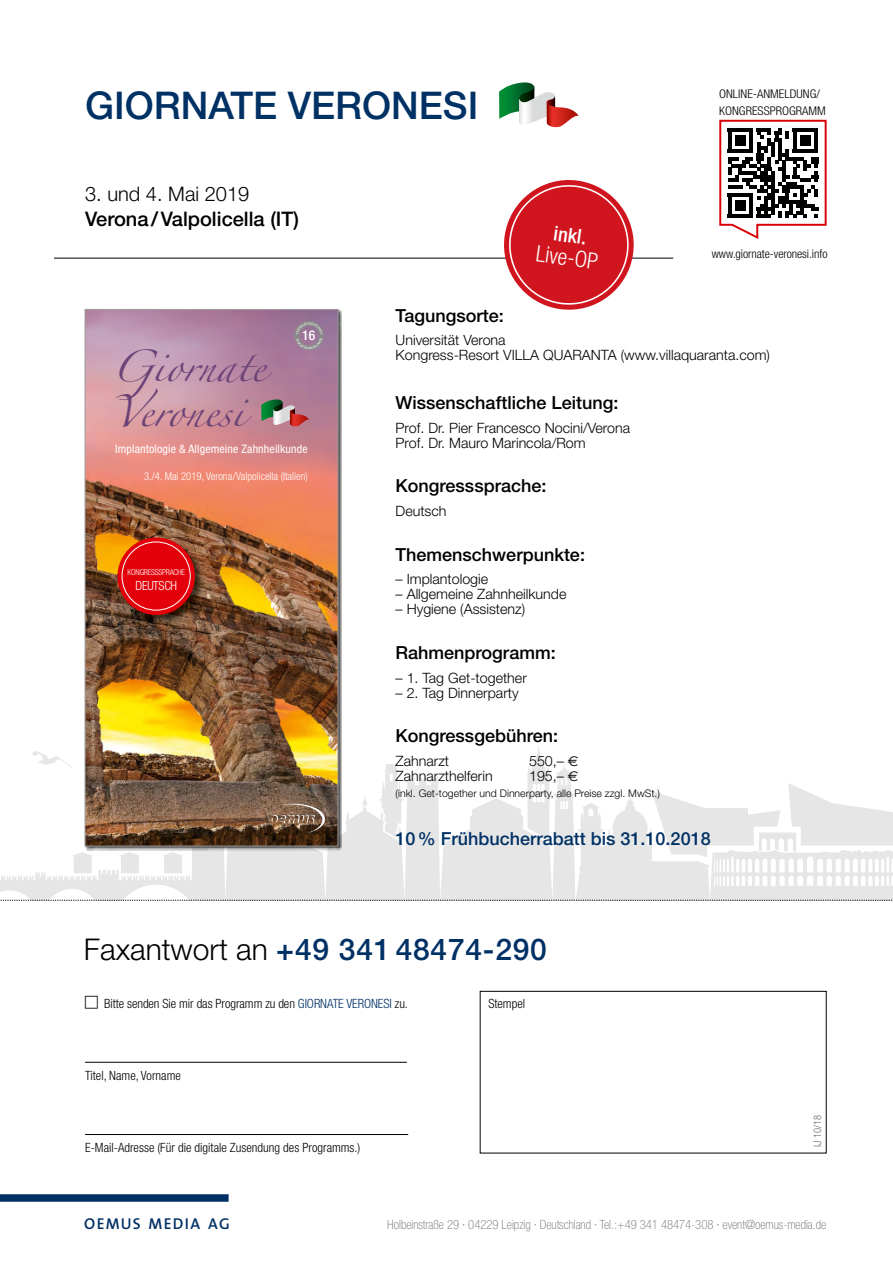
<style>
.page{position:relative;width:893px;height:1263px;background:#fff}
.page>*{position:absolute;margin:0;border:0;box-sizing:border-box;transform-origin:0 0}
.t1{font:500 38.25px "Helvetica Neue";color:#003165}
.t2{font:500 30px "Helvetica Neue";letter-spacing:.025em;color:#003165}
.t3{font:28.8px/45px "Zapfino";color:#6c4377}
.t4{font:300 condensed 22.65px "Helvetica Neue";color:#fff}
.t5{font:500 20.1px "Helvetica Neue";color:#000}
.t6{font:300 20.1px "Helvetica Neue";color:#000}
.t7{font:500 condensed 20.1px "Helvetica Neue";color:#fff}
.t8{font:500 18px "Helvetica Neue";color:#000}
.t9{font:500 18px "Helvetica Neue";color:#003165}
.t10{font:15.75px "The Sans Semi Bold Caps";letter-spacing:.08em;color:#003165}
.t11{font:300 14.25px/15px "Helvetica Neue";color:#000}
.t12{font:500 condensed 13.5px "Helvetica Neue";color:#fff}
.t13{font:300 condensed 12.75px "Helvetica Neue";color:#000}
.t14{font:100 condensed 12.75px "Helvetica Neue";color:#6e6e6e}
.t15{font:300 condensed 12.6px "Helvetica Neue";letter-spacing:-.025em;color:#fff}
.t16{font:300 condensed 12px/16.2px "Helvetica Neue";color:#000;scale:1.05 1}
.t17{font:300 condensed 12px "Helvetica Neue";color:#000}
.t18{font:condensed 11.7px "Helvetica Neue";letter-spacing:.015em;color:#fff}
.t19{font:300 condensed 10.8px "Helvetica Neue";color:#fff}
.t20{font:300 10.5px "Helvetica Neue";color:#000}
.t21{font:300 condensed 10.5px "Helvetica Neue";color:#6e6e6e}
.t22{font:300 condensed 8.1px "Helvetica Neue";letter-spacing:-.025em;color:#fff}
.s1{font-family:"Euro Sans";font-weight:400}
.s2{font-weight:300;color:#000}
.s3{color:#003165}
</style>
<div class="page">
<svg style="left:33px;top:751px;width:9px;height:3px"></svg>
<svg style="left:537px;top:746px;width:3px;height:8px"></svg>
<svg style="left:0;top:754px;width:893px;height:146px;fill:#e6e6e6"></svg>
<svg style="left:0;top:900px;width:893px;height:1px"></svg>
<div style="left:0;top:1194px;width:229px;height:8px;background:#003165"></div>
<div style="left:85px;top:309px;width:257px;height:541px;background:#000;opacity:.75"></div>
<img style="left:87px;top:311px;width:249px;height:533px">
<svg style="left:261px;top:399px;width:48px;height:30px"></svg>
<svg style="left:271px;top:804px;width:54px;height:29px;background:#7f6551"></svg>
<img style="left:91px;top:707px;width:4px;height:54px">
<img style="left:118px;top:538px;width:87px;height:87px">
<svg style="left:117px;top:538px;width:78px;height:77px"></svg>
<div style="left:122px;top:542px;width:68px;height:68px;background:#e3000b;border-radius:50%"></div>
<div style="left:122px;top:541px;width:69px;height:70px;border:1px solid #fff;border-radius:50%"></div>
<div style="left:85px;top:309px;width:253px;height:537px;border:1px solid #9c9c9d"></div>
<svg style="left:719px;top:119px;width:108px;height:120px"></svg>
<hr style="left:54px;top:258px;width:619px;height:1px;background:#000">
<hr style="left:85px;top:1062px;width:322px;height:1px;background:#000">
<hr style="left:85px;top:1134px;width:323px;height:1px;background:#000">
<div style="left:480px;top:991px;width:346px;height:162px;border:1px solid #000"></div>
<svg style="left:499px;top:82px;width:80px;height:46px"></svg>
<svg style="left:500px;top:180px;width:138px;height:130px"></svg>
<svg style="left:295px;top:321px;width:29px;height:30px"></svg>
<h1 class="t1" style="left:85px;top:82px;width:395px">GIORNATE VERONESI</h1>
<h3 class="t6" style="left:85px;top:182px;width:166px">3. und 4. Mai 2019</h3>
<h3 class="t5" style="left:85px;top:207px;width:215px">Verona/Valpolicella (IT)</h3>
<h3 class="t7" style="left:556px;top:221px;width:34px;rotate:8deg">inkl.</h3>
<h3 class="t4" style="left:538px;top:240px;width:64px;rotate:8deg">Live-OP</h3>
<p class="t16" style="left:719px;top:86px;width:103px">ONLINE-ANMELDUNG/<br>KONGRESSPROGRAMM</p>
<p class="t17" style="left:712px;top:247px;width:117px">www.giornate-veronesi.info</p>
<h3 class="t3" style="left:111px;top:349px;width:156px">Giornate<br>Veronesi</h3>
<p class="t12" style="left:302px;top:327px;width:14px">16</p>
<p class="t18" style="left:115px;top:442px;width:194px">Implantologie &amp; Allgemeine Zahnheilkunde</p>
<p class="t19" style="left:144px;top:470px;width:165px">3./4. Mai 2019, Verona / Valpolicella (Italien)</p>
<p class="t22" style="left:128px;top:567px;width:59px">KONGRESSSPRACHE</p>
<p class="t15" style="left:136px;top:578px;width:43px">DEUTSCH</p>
<p class="t8" style="left:396px;top:304px;width:110px">Tagungsorte:</p>
<p class="t11" style="left:396px;top:332px;width:376px">Universität Verona<br>Kongress-Resort VILLA QUARANTA (www.villaquaranta.com)</p>
<p class="t8" style="left:396px;top:392px;width:224px">Wissenschaftliche Leitung:</p>
<p class="t11" style="left:396px;top:420px;width:236px">Prof. Dr. Pier Francesco Nocini/Verona<br>Prof. Dr. Mauro Marincola/Rom</p>
<p class="t8" style="left:396px;top:475px;width:152px">Kongresssprache:</p>
<p class="t11" style="left:396px;top:503px;width:52px">Deutsch</p>
<p class="t8" style="left:396px;top:544px;width:191px">Themenschwerpunkte:</p>
<p class="t11" style="left:396px;top:571px;width:94px">– Implantologie</p>
<p class="t11" style="left:396px;top:586px;width:172px">– Allgemeine Zahnheilkunde</p>
<p class="t11" style="left:396px;top:601px;width:131px">– Hygiene (Assistenz)</p>
<p class="t8" style="left:396px;top:642px;width:162px">Rahmenprogramm:</p>
<p class="t11" style="left:396px;top:670px;width:133px">– 1. Tag Get-together</p>
<p class="t11" style="left:396px;top:685px;width:125px">– 2. Tag Dinnerparty</p>
<p class="t8" style="left:396px;top:725px;width:164px">Kongressgebühren:</p>
<p class="t11" style="left:396px;top:753px;width:55px">Zahnarzt</p>
<p class="t11" style="left:529px;top:753px;width:51px">550,– <span class="s1">€</span></p>
<p class="t11" style="left:396px;top:768px;width:99px">Zahnarzthelferin</p>
<p class="t11" style="left:529px;top:768px;width:51px">195,– <span class="s1">€</span></p>
<p class="t20" style="left:396px;top:787px;width:266px">(inkl. Get-together und Dinnerparty, alle Preise zzgl. MwSt.)</p>
<p class="t9" style="left:396px;top:828px;width:317px">10% Frühbucherrabatt bis 31.10.2018</p>
<h2 class="t2" style="left:84px;top:931px;width:464px"><span class="s2">Faxantwort an</span> +49 341 48474-290</h2>
<p class="t13" style="left:104px;top:996px;width:305px">Bitte senden Sie mir das Programm zu den <span class="s3">GIORNATE VERONESI</span> zu.</p>
<p class="t13" style="left:85px;top:1068px;width:97px">Titel, Name, Vorname</p>
<p class="t13" style="left:85px;top:1140px;width:277px">E-Mail-Adresse (Für die digitale Zusendung des Programms.)</p>
<p class="t13" style="left:488px;top:996px;width:38px">Stempel</p>
<p class="t21" style="left:811px;top:1147px;width:33px;rotate:-90deg">IJ 10/18</p>
<p class="t10" style="left:84px;top:1210px;width:147px">OEMUS MEDIA AG</p>
<p class="t14" style="left:387px;top:1217px;width:441px">Holbeinstraße 29 · 04229 Leipzig · Deutschland · Tel.:+49 341 48474-308 · event@oemus-media.de</p>
</div>
